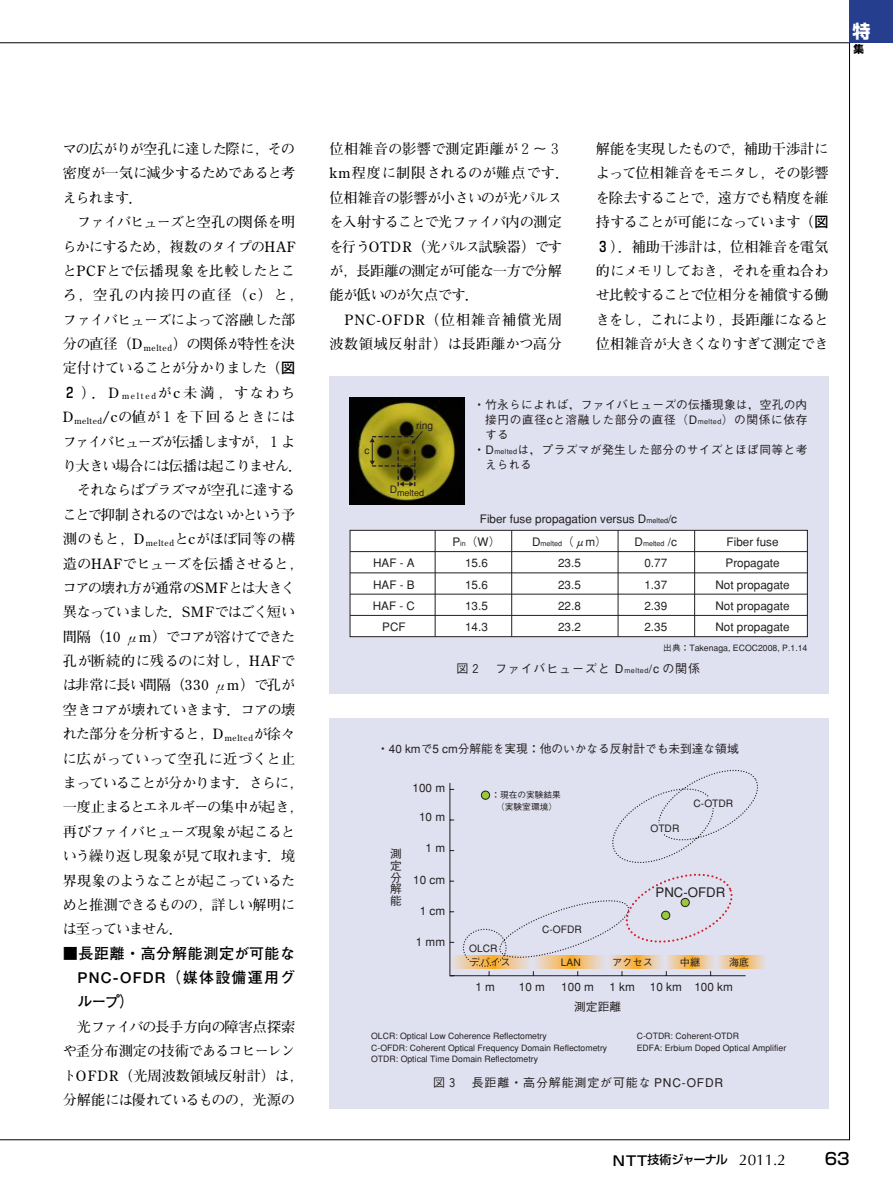
<style>
.page{position:relative;width:893px;height:1190px;background:#fff}
.page>*{position:absolute;margin:0;border:0;box-sizing:border-box;transform-origin:0 0}
.t1{font:700 18px "Shin Go";color:#fff}
.t2{font:500 16.5px "Shin Go";color:#000}
.t3{font:700 15px/24.3px "Futo Go B101";letter-spacing:.045em;color:#000;text-align:justify}
.t4{font:700 14.1px/24.3px "Futo Min A101";letter-spacing:-.045em;color:#000;text-align:justify}
.t5{font:700 14.1px/24.3px "Futo Min A101";color:#000;text-align:center}
.t6{font:700 14.1px "Futo Min A101";letter-spacing:-.07em;color:#000}
.t7{font:700 14.1px "Futo Min A101";letter-spacing:-.095em;color:#000}
.t8{font:700 14.1px "Futo Min A101";letter-spacing:-.065em;color:#000}
.t9{font:700 14.1px/24.3px "Futo Min A101";letter-spacing:.05em;color:#000;text-align:right}
.t10{font:700 14.1px "Futo Min A101";letter-spacing:-.075em;color:#000}
.t11{font:700 14.1px "Futo Min A101";letter-spacing:.045em;color:#000}
.t12{font:700 14.1px "Futo Min A101";letter-spacing:.105em;color:#000}
.t13{font:700 14.1px "Futo Min A101";letter-spacing:-.115em;color:#000}
.t14{font:700 14.1px "Futo Min A101";letter-spacing:-.09em;color:#000}
.t15{font:700 14.1px "Futo Min A101";letter-spacing:-.105em;color:#000}
.t16{font:700 14.1px "Futo Min A101";letter-spacing:-.08em;color:#000}
.t17{font:700 14.1px "Futo Min A101";letter-spacing:-.11em;color:#000}
.t18{font:700 14.1px "Futo Min A101";letter-spacing:.08em;color:#000}
.t19{font:700 14.1px "Futo Min A101";letter-spacing:.06em;color:#000}
.t20{font:700 14.1px "Futo Min A101";letter-spacing:.125em;color:#000}
.t21{font:700 14.1px "Futo Min A101";letter-spacing:.005em;color:#000}
.t22{font:500 13.2px "Gothic BBB";color:#231f20}
.t23{font:500 12px "Gothic BBB";letter-spacing:.07em;color:#231f20}
.t24{font:500 12px "Shin Go";letter-spacing:-.075em;color:#000}
.t25{font:500 11.7px/21.3px "Gothic BBB";color:#231f20;text-align:center}
.t26{font:500 11.7px "Gothic BBB";letter-spacing:.035em;color:#231f20}
.t27{font:500 11.7px "Gothic BBB";letter-spacing:.055em;color:#231f20}
.t28{font:500 11.7px "Gothic BBB";letter-spacing:.02em;color:#231f20}
.t29{font:700 10.5px "Shin Go";color:#000}
.t30{font:500 10.2px "Gothic BBB";color:#231f20}
.t31{font:500 9px "Gothic BBB";color:#231f20}
.t32{font:500 8.7px/11.2px "Gothic BBB";color:#231f20}
.t33{font:500 7.2px "Gothic BBB";color:#231f20}
.s1{font-family:"Shin Go";font-weight:500}
.s2{font-size:7.2px}
.s3{font-size:11.7px}
.s4{font-size:13.5px}
.s5{font-family:"Optima";font-weight:400;font-size:15.3px}
</style>
<div class="page">
<div style="left:849px;top:0;width:43px;height:43px;background:#253f8e"></div>
<div style="left:328px;top:375px;width:500px;height:318px;background:#e0e1f0"></div>
<img style="left:349px;top:398px;width:116px;height:106px">
<div style="left:350px;top:530px;width:457px;height:107px;background:#fff;border:1px solid #231f20"></div>
<hr style="left:435px;top:530px;width:1px;height:106px;background:#231f20">
<hr style="left:511px;top:530px;width:1px;height:106px;background:#231f20">
<hr style="left:617px;top:530px;width:1px;height:106px;background:#231f20">
<hr style="left:694px;top:530px;width:1px;height:106px;background:#231f20">
<hr style="left:350px;top:551px;width:457px;height:1px;background:#231f20">
<hr style="left:350px;top:572px;width:457px;height:1px;background:#231f20">
<hr style="left:350px;top:594px;width:457px;height:1px;background:#231f20">
<hr style="left:350px;top:615px;width:457px;height:1px;background:#231f20">
<svg style="left:370px;top:431px;width:53px;height:55px"></svg>
<div style="left:328px;top:718px;width:500px;height:390px;background:#e0e1f0"></div>
<svg style="left:449px;top:782px;width:297px;height:194px"></svg>
<svg style="left:533px;top:967px;width:74px;height:1px"></svg>
<svg style="left:607px;top:967px;width:57px;height:1px"></svg>
<svg style="left:664px;top:967px;width:51px;height:1px"></svg>
<div style="left:715px;top:956px;width:51px;height:12px;background:#e4dbdb"></div>
<svg style="left:462px;top:769px;width:300px;height:198px"></svg>
<div style="left:481px;top:790px;width:9px;height:9px;background:#99ca3b;border:1px solid #231f20;border-radius:50%"></div>
<p class="t1" style="left:852px;top:25px;width:19px">特</p>
<p class="t29" style="left:853px;top:45px;width:12px">集</p>
<p class="t4" style="left:63px;top:139px;width:234px">マの広がりが空孔に達した際に，その密度が一気に減少するためであると考えられます．</p>
<p class="t4" style="left:77px;top:212px;width:219px">ファイバヒューズと空孔の関係を明</p>
<p class="t8" style="left:63px;top:241px;width:234px">らかにするため，複数のタイプのHAF</p>
<p class="t18" style="left:63px;top:266px;width:234px">とPCFとで伝播現象を比較したとこ</p>
<p class="t20" style="left:63px;top:290px;width:241px">ろ，空孔の内接円の直径（c）と，</p>
<p class="t4" style="left:63px;top:309px;width:234px">ファイバヒューズによって溶融した部</p>
<p class="t5" style="left:63px;top:334px;width:234px">分の直径（D<sub>melted</sub>）の関係が特性を決</p>
<p class="t4" style="left:63px;top:358px;width:234px">定付けていることが分かりました（<span class="s1">図</span></p>
<p class="t12" style="left:63px;top:388px;width:234px"><span class="s1">２</span>）．D <sub>melted</sub>がc未満，すなわち</p>
<p class="t11" style="left:63px;top:412px;width:234px">D<sub>melted</sub>/cの値が１を下回るときには</p>
<p class="t13" style="left:63px;top:436px;width:234px">ファイバヒューズが伝播しますが，１よ</p>
<p class="t14" style="left:63px;top:461px;width:241px">り大きい場合には伝播は起こりません．</p>
<p class="t4" style="left:77px;top:480px;width:219px">それならばプラズマが空孔に達する</p>
<p class="t15" style="left:63px;top:509px;width:234px">ことで抑制されるのではないかという予</p>
<p class="t4" style="left:63px;top:529px;width:234px">測のもと，D<sub>melted</sub>とcがほぼ同等の構</p>
<p class="t4" style="left:63px;top:553px;width:241px">造のHAFでヒューズを伝播させると，</p>
<p class="t7" style="left:63px;top:582px;width:234px">コアの壊れ方が通常のSMF とは大きく</p>
<p class="t16" style="left:63px;top:607px;width:234px">異なっていました．SMFではごく短い</p>
<p class="t17" style="left:63px;top:631px;width:234px">間隔（10 μm）でコアが溶けてできた</p>
<p class="t19" style="left:63px;top:656px;width:234px">孔が断続的に残るのに対し，HAFで</p>
<p class="t5" style="left:63px;top:675px;width:234px">は非常に長い間隔（330 μm）で孔が</p>
<p class="t4" style="left:63px;top:699px;width:234px">空きコアが壊れていきます．コアの壊</p>
<p class="t6" style="left:63px;top:729px;width:234px">れた部分を分析すると，D<sub>melted</sub>が徐々</p>
<p class="t21" style="left:63px;top:753px;width:234px">に広がっていって空孔に近づくと止</p>
<p class="t10" style="left:63px;top:777px;width:241px">まっていることが分かります．さらに，</p>
<p class="t7" style="left:63px;top:802px;width:241px">一度止まるとエネルギーの集中が起き，</p>
<p class="t4" style="left:63px;top:821px;width:234px">再びファイバヒューズ現象が起こると</p>
<p class="t6" style="left:63px;top:851px;width:234px">いう繰り返し現象が見て取れます．境</p>
<p class="t4" style="left:63px;top:870px;width:234px">界現象のようなことが起こっているた</p>
<p class="t8" style="left:63px;top:899px;width:234px">めと推測できるものの，詳しい解明に</p>
<p class="t10" style="left:63px;top:924px;width:121px">は至っていません．</p>
<p class="t3" style="left:78px;top:942px;width:219px;text-indent:-15px">■長距離・高分解能測定が可能なPNC-OFDR（媒体設備運用グループ）</p>
<p class="t5" style="left:63px;top:1016px;width:241px">光ファイバの長手方向の障害点探索<br>や歪分布測定の技術であるコヒーレントOFDR（光周波数領域反射計）は，分解能には優れているものの，光源の</p>
<p class="t5" style="left:329px;top:139px;width:241px;text-align:left">位相雑音の影響で測定距離が２～３km程度に制限されるのが難点です．位相雑音の影響が小さいのが光パルスを入射することで光ファイバ内の測定を行うOTDR（光パルス試験器）ですが，長距離の測定が可能な一方で分解能が低いのが欠点です．</p>
<p class="t9" style="left:329px;top:309px;width:234px">PNC-OFDR（位相雑音補償光周波数領域反射計）は長距離かつ高分</p>
<p class="t4" style="left:596px;top:139px;width:234px">解能を実現したもので，補助干渉計によって位相雑音をモニタし，その影響を除去することで，遠方でも精度を維持することが可能になっています（<span class="s1">図３</span>）．補助干渉計は，位相雑音を電気的にメモリしておき，それを重ね合わせ比較することで位相分を補償する働きをし，これにより，長距離になると位相雑音が大きくなりすぎて測定でき</p>
<p class="t30" style="left:364px;top:446px;width:7px">c</p>
<p class="t30" style="left:416px;top:421px;width:19px">ring</p>
<p class="t31" style="left:390px;top:489px;width:36px"><sup>D</sup>melted</p>
<p class="t25" style="left:373px;top:554px;width:44px">HAF - A<br>HAF - B<br>HAF - C<br>PCF</p>
<p class="t28" style="left:473px;top:400px;width:335px">・竹永らによれば，ファイバヒューズの伝播現象は，空孔の内</p>
<p class="t27" style="left:485px;top:415px;width:324px">接円の直径cと溶融した部分の直径（D<span class="s2">melted</span>）の関係に依存</p>
<p class="t25" style="left:485px;top:425px;width:25px">する</p>
<p class="t26" style="left:473px;top:445px;width:335px">・D<span class="s2">melted</span>は，プラズマが発生した部分のサイズとほぼ同等と考</p>
<p class="t25" style="left:485px;top:455px;width:48px">えられる</p>
<p class="t25" style="left:480px;top:509px;width:199px">Fiber fuse propagation versus D<span class="s2">melted</span>/c</p>
<p class="t25" style="left:452px;top:532px;width:49px">P<span class="s2">in</span>（W）<br>15.6<br>15.6<br>13.5<br>14.3</p>
<p class="t33" style="left:532px;top:540px;width:76px"><span class="s3">D</span>melted<span class="s3">（μm）</span></p>
<p class="t25" style="left:558px;top:554px;width:24px;text-align:justify">23.5<br>23.5<br>22.8<br>23.2</p>
<p class="t33" style="left:634px;top:540px;width:44px"><span class="s3">D</span>melted <span class="s3">/c</span></p>
<p class="t25" style="left:644px;top:554px;width:24px;text-align:justify">0.77<br>1.37<br>2.39<br>2.35</p>
<p class="t25" style="left:715px;top:532px;width:76px">Fiber fuse<br>Propagate<br>Not propagate<br>Not propagate<br>Not propagate</p>
<p class="t32" style="left:663px;top:643px;width:146px">出典：Takenaga, ECOC2008, P.1.14</p>
<p class="t23" style="left:456px;top:663px;width:245px">図２　ファイバヒューズと D<span class="s2">melted</span>/c の関係</p>
<p class="t25" style="left:377px;top:739px;width:363px">・40 kmで5 cm分解能を実現：他のいかなる反射計でも未到達な領域</p>
<p class="t25" style="left:390px;top:849px;width:13px;line-height:11.7px;text-align:justify">測定分解能</p>
<p class="t25" style="left:412px;top:778px;width:34px">100 m</p>
<p class="t25" style="left:419px;top:807px;width:28px">10 m</p>
<p class="t25" style="left:425px;top:839px;width:21px">1 m</p>
<p class="t25" style="left:413px;top:870px;width:33px">10 cm</p>
<p class="t25" style="left:420px;top:901px;width:27px">1 cm</p>
<p class="t25" style="left:416px;top:932px;width:31px">1 mm</p>
<p class="t32" style="left:491px;top:790px;width:71px;line-height:12px;text-align:center">：現在の実験結果（実験室環境）</p>
<p class="t30" style="left:693px;top:799px;width:41px">C-OTDR</p>
<p class="t30" style="left:650px;top:824px;width:30px">OTDR</p>
<p class="t30" style="left:469px;top:944px;width:30px">OLCR</p>
<p class="t30" style="left:542px;top:925px;width:41px">C-OFDR</p>
<p class="t22" style="left:655px;top:887px;width:71px">PNC-OFDR</p>
<p class="t30" style="left:470px;top:958px;width:42px">デバイス</p>
<p class="t30" style="left:561px;top:958px;width:21px">LAN</p>
<p class="t30" style="left:612px;top:958px;width:42px">アクセス</p>
<p class="t30" style="left:679px;top:958px;width:22px">中継</p>
<p class="t30" style="left:729px;top:958px;width:22px">海底</p>
<p class="t25" style="left:475px;top:977px;width:21px">1 m</p>
<p class="t25" style="left:519px;top:977px;width:28px">10 m</p>
<p class="t25" style="left:561px;top:977px;width:34px">100 m</p>
<p class="t25" style="left:609px;top:977px;width:27px">1 km</p>
<p class="t25" style="left:650px;top:977px;width:84px">10 km 100 km</p>
<p class="t25" style="left:574px;top:997px;width:48px">測定距離</p>
<p class="t32" style="left:371px;top:1031px;width:237px">OLCR: Optical Low Coherence Reflectometry<br>C-OFDR: Coherent Optical Frequency Domain Reflectometry<br>OTDR: Optical Time Domain Reflectometry</p>
<p class="t32" style="left:636px;top:1031px;width:151px">C-OTDR: Coherent-OTDR<br>EDFA: Erbium Doped Optical Amplifier</p>
<p class="t23" style="left:433px;top:1078px;width:291px">図３　長距離・高分解能測定が可能な PNC-OFDR</p>
<p class="t24" style="left:612px;top:1155px;width:175px"><span class="s4">NTT</span>技術ジャーナル <span class="s5">2011.2</span></p>
<p class="t2" style="left:824px;top:1153px;width:26px">63</p>
</div>
